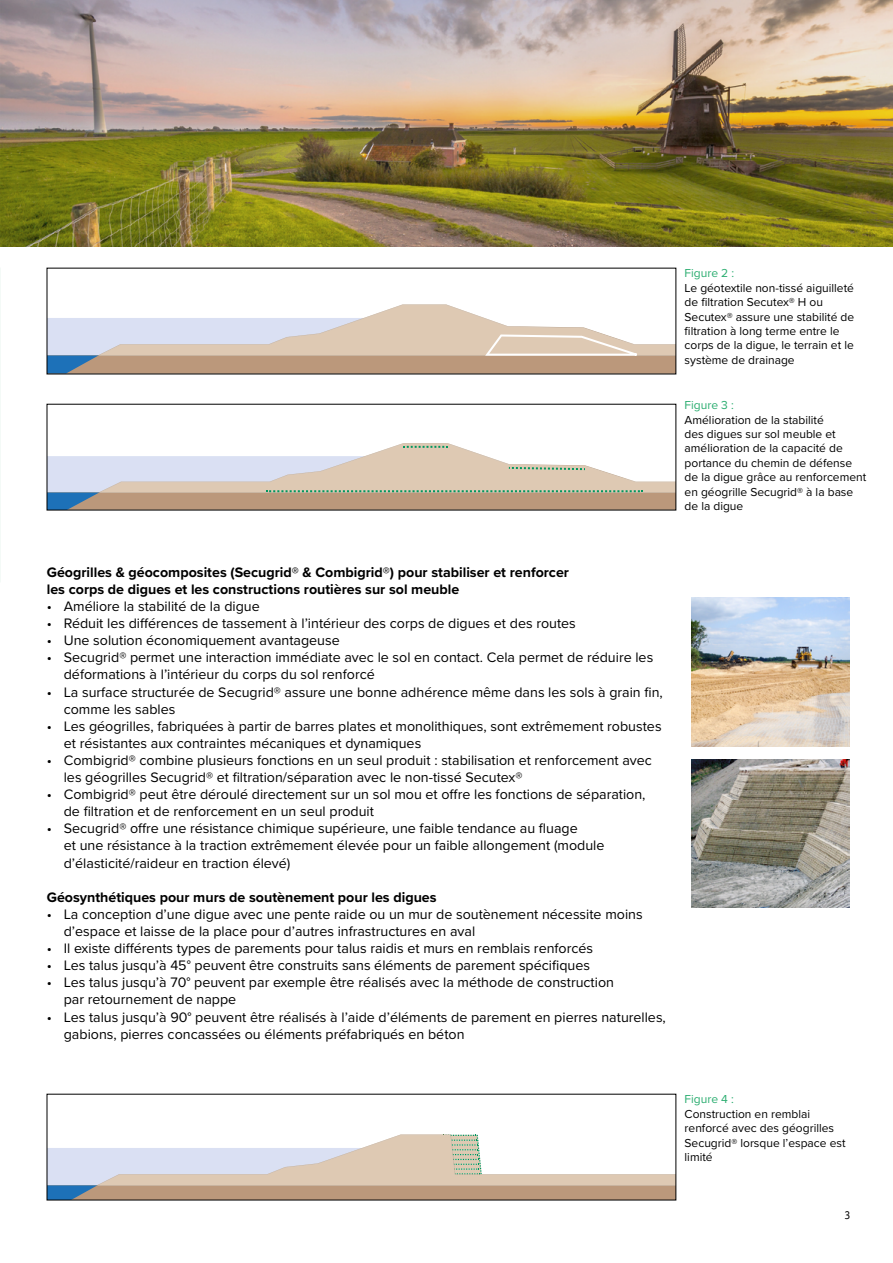
<style>
.page{position:relative;width:893px;height:1263px;background:#fff}
.page>*{position:absolute;margin:0;border:0;box-sizing:border-box;transform-origin:0 0}
.t1{font:14.25px/17.1px "Proxima Nova";color:#000}
.t2{font:700 14.25px/17.1px "Proxima Nova";color:#000}
.t3{font:12px/14.4px "Proxima Nova";color:#000}
.t4{font:12px "Proxima Nova";color:#2bad70}
.t5{font:12px "Officina Sans Book ITC";color:#000}
</style>
<div class="page">
<img style="left:692px;top:759px;width:157px;height:149px">
<svg style="left:47px;top:268px;width:629px;height:106px"></svg>
<svg style="left:47px;top:404px;width:629px;height:106px"></svg>
<svg style="left:47px;top:1094px;width:629px;height:106px"></svg>
<img style="left:0;top:0;width:893px;height:247px">
<img style="left:692px;top:597px;width:157px;height:149px">
<p class="t4" style="left:685px;top:264px;width:51px">Figure 2 :</p>
<p class="t3" style="left:685px;top:280px;width:171px">Le géotextile non-tissé aiguilleté de filtration Secutex® H ou<br>Secutex® assure une stabilité de filtration à long terme entre le corps de la digue, le terrain et le système de drainage</p>
<p class="t4" style="left:685px;top:396px;width:51px">Figure 3 :</p>
<p class="t3" style="left:685px;top:412px;width:183px">Amélioration de la stabilité<br>des digues sur sol meuble et amélioration de la capacité de portance du chemin de défense de la digue grâce au renforcement en géogrille Secugrid® à la base de la digue</p>
<p class="t2" style="left:47px;top:563px;width:524px">Géogrilles &amp; géocomposites (Secugrid® &amp; Combigrid®) pour stabiliser et renforcer les corps de digues et les constructions routières sur sol meuble</p>
<p class="t1" style="left:47px;top:597px;width:215px">• Améliore la stabilité de la digue</p>
<p class="t1" style="left:47px;top:614px;width:531px">• Réduit les différences de tassement à l’intérieur des corps de digues et des routes</p>
<p class="t1" style="left:47px;top:631px;width:294px">• Une solution économiquement avantageuse</p>
<p class="t1" style="left:64px;top:648px;width:591px;text-indent:-17px">• Secugrid® permet une interaction immédiate avec le sol en contact. Cela permet de réduire les déformations à l’intérieur du corps du sol renforcé</p>
<p class="t1" style="left:64px;top:683px;width:600px;text-indent:-17px">• La surface structurée de Secugrid® assure une bonne adhérence même dans les sols à grain fin, comme les sables</p>
<p class="t1" style="left:64px;top:717px;width:599px;text-indent:-17px">• Les géogrilles, fabriquées à partir de barres plates et monolithiques, sont extrêmement robustes et résistantes aux contraintes mécaniques et dynamiques</p>
<p class="t1" style="left:64px;top:751px;width:590px;text-indent:-17px">• Combigrid® combine plusieurs fonctions en un seul produit : stabilisation et renforcement avec les géogrilles Secugrid® et filtration/séparation avec le non-tissé Secutex®</p>
<p class="t1" style="left:64px;top:785px;width:583px;text-indent:-17px">• Combigrid® peut être déroulé directement sur un sol mou et offre les fonctions de séparation, de filtration et de renforcement en un seul produit</p>
<p class="t1" style="left:64px;top:819px;width:542px;text-indent:-17px">• Secugrid® offre une résistance chimique supérieure, une faible tendance au fluage<br>et une résistance à la traction extrêmement élevée pour un faible allongement (module d’élasticité/raideur en traction élevé)</p>
<p class="t2" style="left:47px;top:888px;width:391px">Géosynthétiques pour murs de soutènement pour les digues</p>
<p class="t1" style="left:64px;top:905px;width:580px;text-indent:-17px">• La conception d’une digue avec une pente raide ou un mur de soutènement nécessite moins d’espace et laisse de la place pour d’autres infrastructures en aval</p>
<p class="t1" style="left:47px;top:939px;width:548px">• Il existe différents types de parements pour talus raidis et murs en remblais renforcés</p>
<p class="t1" style="left:47px;top:956px;width:545px">• Les talus jusqu’à 45° peuvent être construits sans éléments de parement spécifiques</p>
<p class="t1" style="left:64px;top:973px;width:552px;text-indent:-17px">• Les talus jusqu’à 70° peuvent par exemple être réalisés avec la méthode de construction par retournement de nappe</p>
<p class="t1" style="left:64px;top:1007px;width:604px;text-indent:-17px">• Les talus jusqu’à 90° peuvent être réalisés à l’aide d’éléments de parement en pierres naturelles, gabions, pierres concassées ou éléments préfabriqués en béton</p>
<p class="t4" style="left:685px;top:1090px;width:51px">Figure 4 :</p>
<p class="t3" style="left:685px;top:1106px;width:162px">Construction en remblai renforcé avec des géogrilles<br>Secugrid® lorsque l’espace est limité</p>
<p class="t5" style="left:844px;top:1207px;width:7px">3</p>
</div>
